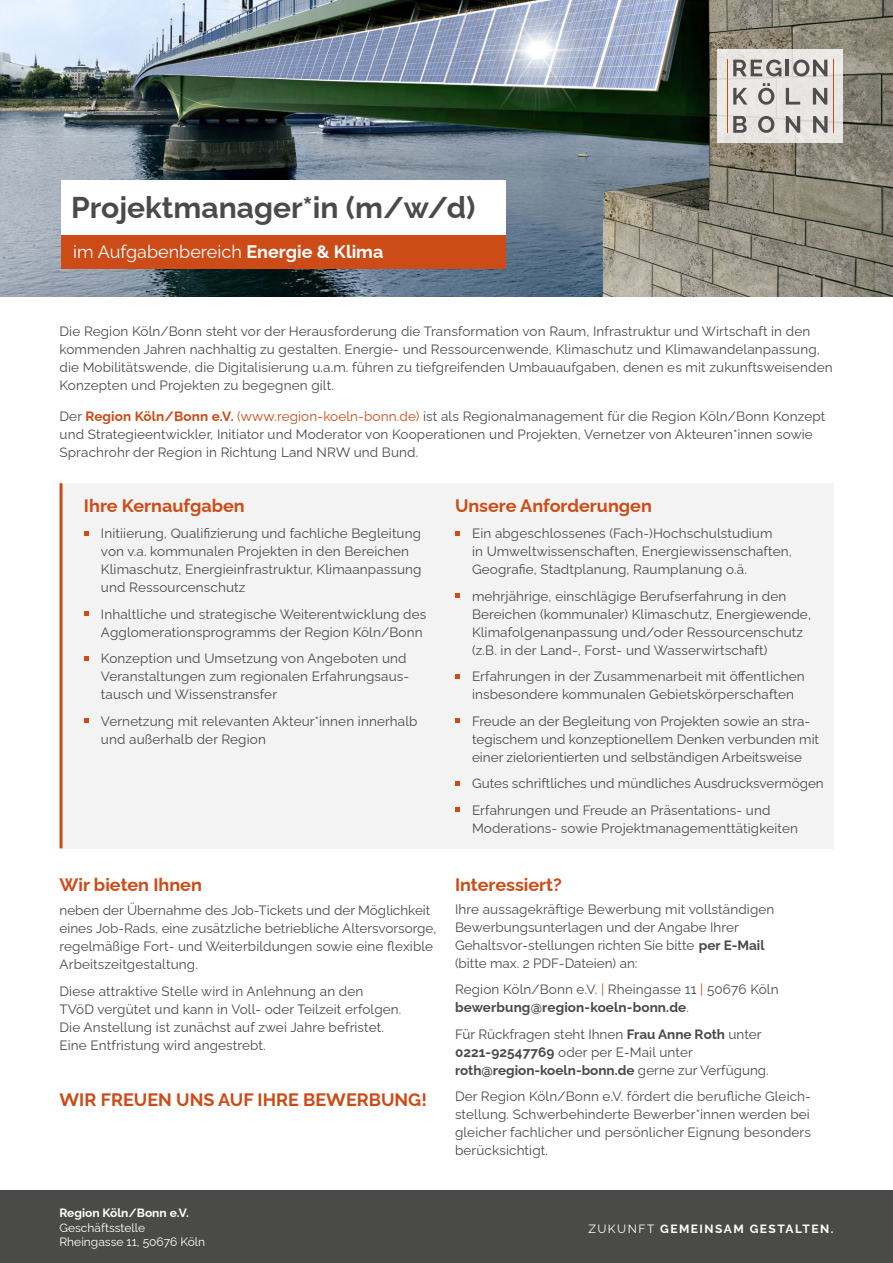
<style>
.page{position:relative;width:893px;height:1263px;background:#fff}
.page>*{position:absolute;margin:0;border:0;box-sizing:border-box;transform-origin:0 0}
.t1{font:700 30px "Raleway";color:#4a4a49}
.t2{font:700 18px "Raleway";color:#cd4b16}
.t3{font:18px "Raleway";color:#fff}
.t4{font:13.5px/18px "Raleway";letter-spacing:.01em;color:#4a4a49}
.t5{font:12px/14.4px "Raleway";color:#fff}
.t6{font:700 12px "Raleway";letter-spacing:.11em;color:#fff}
.t7{font:700 12px "Raleway";color:#fff}
.s1{font-weight:700}
.s2{font-weight:700;color:#cd4b16}
.s3{color:#cd4b16}
.s4{font-weight:400}
</style>
<div class="page">
<img style="left:0;top:0;width:893px;height:297px">
<div style="left:0;top:1191px;width:893px;height:72px;background:#4a4a49"></div>
<div style="left:60px;top:483px;width:773px;height:365px;background:#f3f3f3"></div>
<hr style="left:60px;top:483px;width:3px;height:365px;background:#cd4b16">
<div style="left:61px;top:234px;width:444px;height:34px;background:#cd4b16"></div>
<div style="left:61px;top:180px;width:444px;height:54px;background:#fff"></div>
<svg style="left:84px;top:531px;width:4px;height:4px"></svg>
<svg style="left:84px;top:612px;width:4px;height:4px"></svg>
<svg style="left:84px;top:656px;width:4px;height:4px"></svg>
<svg style="left:84px;top:719px;width:4px;height:4px"></svg>
<svg style="left:455px;top:531px;width:4px;height:4px"></svg>
<svg style="left:455px;top:594px;width:4px;height:4px"></svg>
<svg style="left:455px;top:674px;width:4px;height:4px"></svg>
<svg style="left:455px;top:719px;width:4px;height:4px"></svg>
<svg style="left:455px;top:781px;width:4px;height:4px"></svg>
<svg style="left:455px;top:808px;width:4px;height:4px"></svg>
<svg style="left:718px;top:50px;width:125px;height:93px;background:#e5e4e1"></svg>
<svg style="left:733px;top:60px;width:48px;height:16px"></svg>
<hr style="left:786px;top:60px;width:3px;height:16px;background:#4f4d4e">
<svg style="left:793px;top:60px;width:34px;height:16px"></svg>
<svg style="left:733px;top:88px;width:14px;height:17px"></svg>
<svg style="left:758px;top:83px;width:16px;height:22px"></svg>
<svg style="left:786px;top:88px;width:14px;height:17px"></svg>
<svg style="left:813px;top:88px;width:14px;height:17px"></svg>
<svg style="left:733px;top:116px;width:14px;height:17px"></svg>
<svg style="left:758px;top:116px;width:16px;height:17px"></svg>
<svg style="left:786px;top:116px;width:14px;height:17px"></svg>
<svg style="left:813px;top:116px;width:14px;height:17px"></svg>
<hr style="left:727px;top:60px;width:1px;height:73px;background:#cd4b16">
<hr style="left:833px;top:60px;width:1px;height:73px;background:#cd4b16">
<h1 class="t1" style="left:71px;top:184px;width:406px">Projektmanager*in (m/w/d)</h1>
<h2 class="t3" style="left:73px;top:237px;width:312px">im Aufgabenbereich <span class="s1">Energie &amp; Klima</span></h2>
<p class="t4" style="left:60px;top:321px;width:775px">Die Region Köln/Bonn steht vor der Herausforderung die Transformation von Raum, Infrastruktur und Wirtschaft in den kommenden Jahren nachhaltig zu gestalten. Energie- und Ressourcenwende, Klimaschutz und Klimawandelanpassung, die Mobilitätswende, die Digitalisierung u.a.m. führen zu tiefgreifenden Umbauaufgaben, denen es mit zukunftsweisenden Konzepten und Projekten zu begegnen gilt.</p>
<p class="t4" style="left:60px;top:406px;width:767px">Der <span class="s2">Region Köln/Bonn e.V.</span> <span class="s3">(www.region-koeln-bonn.de)</span> ist als Regionalmanagement für die Region Köln/Bonn Konzept und Strategieentwickler, Initiator und Moderator von Kooperationen und Projekten, Vernetzer von Akteuren*innen sowie<br>Sprachrohr der Region in Richtung Land NRW und Bund.</p>
<h2 class="t2" style="left:84px;top:491px;width:162px">Ihre Kernaufgaben</h2>
<p class="t4" style="left:101px;top:523px;width:322px">Initiierung, Qualifizierung und fachliche Begleitung von v.a. kommunalen Projekten in den Bereichen Klimaschutz, Energieinfrastruktur, Klimaanpassung und Ressourcenschutz</p>
<p class="t4" style="left:101px;top:603px;width:327px">Inhaltliche und strategische Weiterentwicklung des<br>Agglomerationsprogramms der Region Köln/Bonn</p>
<p class="t4" style="left:101px;top:648px;width:310px">Konzeption und Umsetzung von Angeboten und<br>Veranstaltungen zum regionalen Erfahrungsaus&shy;tausch und Wissenstransfer</p>
<p class="t4" style="left:101px;top:710px;width:318px">Vernetzung mit relevanten Akteur*innen innerhalb und außerhalb der Region</p>
<h2 class="t2" style="left:60px;top:870px;width:144px">Wir bieten Ihnen</h2>
<p class="t4" style="left:60px;top:900px;width:379px">neben der Übernahme des Job-Tickets und der Möglichkeit eines Job-Rads, eine zusätzliche betriebliche Altersvorsorge, regelmäßige Fort- und Weiterbildungen sowie eine flexible Arbeitszeitgestaltung.</p>
<p class="t4" style="left:60px;top:981px;width:343px">Diese attraktive Stelle wird in Anlehnung an den<br>TVöD vergütet und kann in Voll- oder Teilzeit erfolgen.<br>Die Anstellung ist zunächst auf zwei Jahre befristet.<br>Eine Entfristung wird angestrebt.</p>
<h2 class="t2" style="left:60px;top:1085px;width:369px">WIR FREUEN UNS AUF IHRE BEWERBUNG!</h2>
<h2 class="t2" style="left:455px;top:491px;width:198px">Unsere Anforderungen</h2>
<p class="t4" style="left:472px;top:523px;width:321px">Ein abgeschlossenes (Fach-)Hochschulstudium<br>in Umweltwissenschaften, Energiewissenschaften,<br>Geografie, Stadtplanung, Raumplanung o.ä.</p>
<p class="t4" style="left:472px;top:585px;width:340px">mehrjährige, einschlägige Berufserfahrung in den Bereichen (kommunaler) Klimaschutz, Energiewende, Klimafolgenanpassung und/oder Ressourcenschutz (z.B. in der Land-, Forst- und Wasserwirtschaft)</p>
<p class="t4" style="left:472px;top:666px;width:334px">Erfahrungen in der Zusammenarbeit mit öffentlichen insbesondere kommunalen Gebietskörperschaften</p>
<p class="t4" style="left:472px;top:710px;width:349px">Freude an der Begleitung von Projekten sowie an stra&shy;tegischem und konzeptionellem Denken verbunden mit einer zielorientierten und selbständigen Arbeitsweise</p>
<p class="t4" style="left:472px;top:769px;width:353px;line-height:26.5px">Gutes schriftliches und mündliches Ausdrucksvermögen<br>Erfahrungen und Freude an Präsentations- und</p>
<p class="t4" style="left:472px;top:817px;width:327px">Moderations- sowie Projektmanagementtätigkeiten</p>
<h2 class="t2" style="left:455px;top:870px;width:108px">Interessiert?</h2>
<p class="t4" style="left:455px;top:898px;width:321px">Ihre aussagekräftige Bewerbung mit vollständigen Bewerbungsunterlagen und der Angabe Ihrer Gehaltsvor-stellungen richten Sie bitte <span class="s1">per E-Mail </span>(bitte max. 2 PDF-Dateien) an:</p>
<p class="t4" style="left:455px;top:979px;width:325px">Region Köln/Bonn e.V. <span class="s3">|</span> Rheingasse 11 <span class="s3">|</span> 50676 Köln <span class="s1">bewerbung@region-koeln-bonn.de</span>.</p>
<p class="t4" style="left:455px;top:1023px;width:315px">Für Rückfragen steht Ihnen <span class="s1">Frau Anne Roth</span> unter<br><span class="s1">0221-92547769</span> oder per E-Mail unter <span class="s1">roth@region-koeln-bonn.de</span> gerne zur Verfügung.</p>
<p class="t4" style="left:455px;top:1086px;width:358px;text-align:justify">Der Region Köln/Bonn e.V. fördert die berufliche Gleich&shy;stellung. Schwerbehinderte Bewerber*innen werden bei gleicher fachlicher und persönlicher Eignung besonders berücksichtigt.</p>
<p class="t7" style="left:60px;top:1203px;width:131px">Region Köln/Bonn e.V.</p>
<p class="t5" style="left:60px;top:1219px;width:147px">Geschäftsstelle<br>Rheingasse 11, 50676 Köln</p>
<p class="t6" style="left:588px;top:1219px;width:247px"><span class="s4">ZUKUNFT</span> GEMEINSAM GESTALTEN.</p>
</div>
